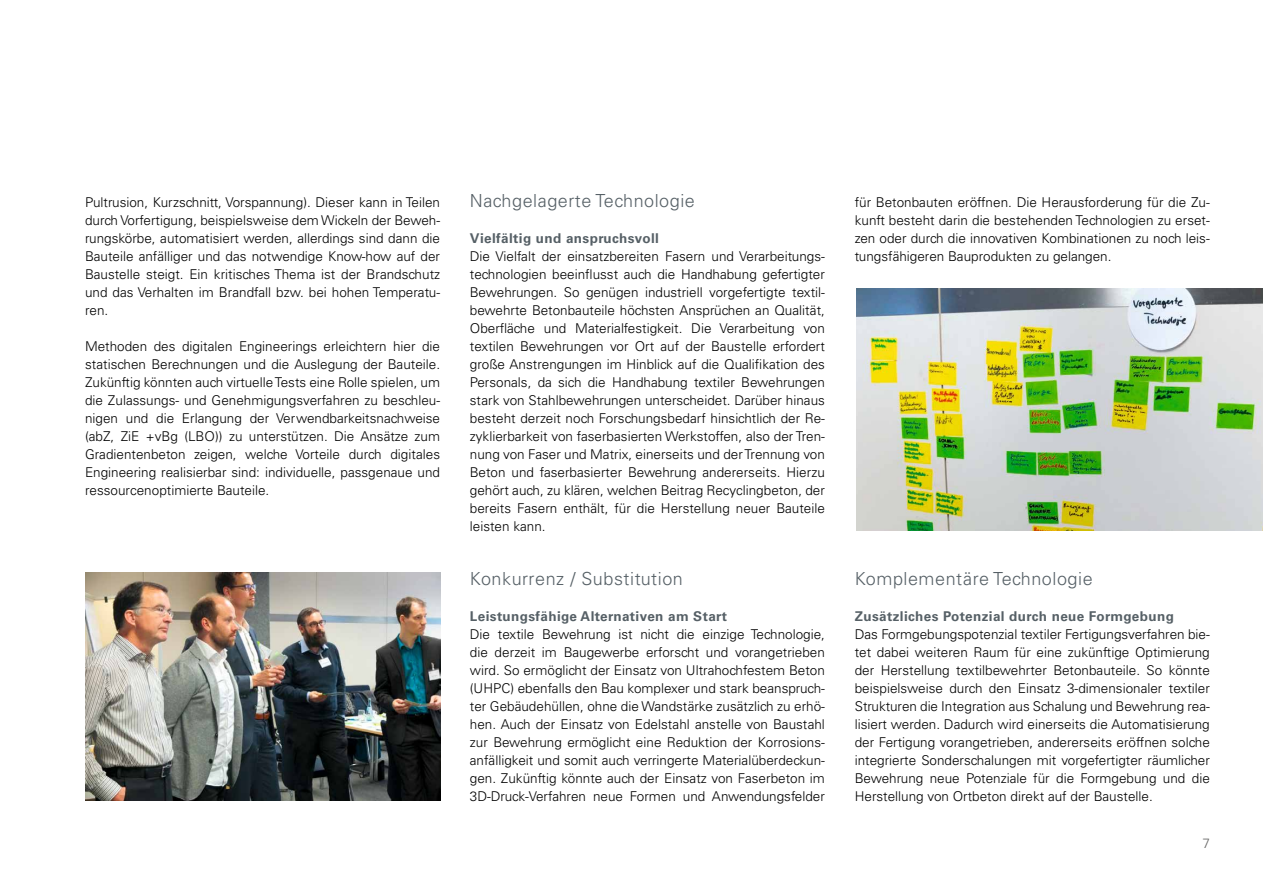
<style>
.page{position:relative;width:1263px;height:893px;background:#fff}
.page>*{position:absolute;margin:0;border:0;box-sizing:border-box;transform-origin:0 0}
.t1{font:300 18px "Univers LT Std";letter-spacing:.03em;color:#566066}
.t2{font:300 13.5px/18px "Univers LT Std";color:#000;text-align:justify}
.t3{font:700 13.5px "Univers LT Std";letter-spacing:.03em;color:#566066}
.t4{font:300 13.5px "Univers LT Std";color:#686867}
</style>
<div class="page">
<img style="left:856px;top:288px;width:407px;height:243px">
<img style="left:85px;top:573px;width:355px;height:228px">
<p class="t2" style="left:85px;top:193px;width:357px">Pultrusion, Kurzschnitt, Vorspannung). Dieser kann in Teilen durch Vorfertigung, beispielsweise dem Wickeln der Beweh&shy;rungskörbe, automatisiert werden, allerdings sind dann die Bauteile anfälliger und das notwendige Know-how auf der Baustelle steigt. Ein kritisches Thema ist der Brandschutz und das Verhalten im Brandfall bzw. bei hohen Temperatu&shy;ren.</p>
<p class="t2" style="left:85px;top:337px;width:357px">Methoden des digitalen Engineerings erleichtern hier die statischen Berechnungen und die Auslegung der Bauteile.<br>Zukünftig könnten auch virtuelle Tests eine Rolle spielen, um die Zulassungs- und Genehmigungsverfahren zu beschleu&shy;nigen und die Erlangung der Verwendbarkeitsnachweise (abZ, ZiE +vBg (LBO)) zu unterstützen. Die Ansätze zum Gradientenbeton zeigen, welche Vorteile durch digitales Engineering realisierbar sind: individuelle, passgenaue und ressourcenoptimierte Bauteile.</p>
<h1 class="t1" style="left:470px;top:189px;width:227px">Nachgelagerte Technologie</h1>
<p class="t3" style="left:470px;top:230px;width:191px">Vielfältig und anspruchsvoll</p>
<p class="t2" style="left:470px;top:247px;width:357px">Die Vielfalt der einsatzbereiten Fasern und Verarbeitungs&shy;technologien beeinflusst auch die Handhabung gefertigter Bewehrungen. So genügen industriell vorgefertigte textil&shy;bewehrte Betonbauteile höchsten Ansprüchen an Qualität, Oberfläche und Materialfestigkeit. Die Verarbeitung von textilen Bewehrungen vor Ort auf der Baustelle erfordert große Anstrengungen im Hinblick auf die Qualifikation des Personals, da sich die Handhabung textiler Bewehrungen stark von Stahlbewehrungen unterscheidet. Darüber hinaus besteht derzeit noch Forschungsbedarf hinsichtlich der Re&shy;zyklierbarkeit von faserbasierten Werkstoffen, also der Tren&shy;nung von Faser und Matrix, einerseits und der Trennung von Beton und faserbasierter Bewehrung andererseits. Hierzu gehört auch, zu klären, welchen Beitrag Recyclingbeton, der bereits Fasern enthält, für die Herstellung neuer Bauteile leisten kann.</p>
<h1 class="t1" style="left:470px;top:567px;width:215px">Konkurrenz / Substitution</h1>
<p class="t3" style="left:470px;top:608px;width:259px">Leistungsfähige Alternativen am Start</p>
<p class="t2" style="left:470px;top:625px;width:357px">Die textile Bewehrung ist nicht die einzige Technologie, die derzeit im Baugewerbe erforscht und vorangetrieben wird. So ermöglicht der Einsatz von Ultrahochfestem Beton (UHPC) ebenfalls den Bau komplexer und stark beanspruch&shy;ter Gebäudehüllen, ohne die Wandstärke zusätzlich zu erhö&shy;hen. Auch der Einsatz von Edelstahl anstelle von Baustahl zur Bewehrung ermöglicht eine Reduktion der Korrosions&shy;anfälligkeit und somit auch verringerte Materialüberdeckun&shy;gen. Zukünftig könnte auch der Einsatz von Faserbeton im 3D-Druck-Verfahren neue Formen und Anwendungsfelder</p>
<p class="t2" style="left:855px;top:193px;width:357px">für Betonbauten eröffnen. Die Herausforderung für die Zu&shy;kunft besteht darin die bestehenden Technologien zu erset&shy;zen oder durch die innovativen Kombinationen zu noch leis&shy;tungsfähigeren Bauprodukten zu gelangen.</p>
<h1 class="t1" style="left:855px;top:567px;width:239px">Komplementäre Technologie</h1>
<p class="t3" style="left:855px;top:608px;width:321px">Zusätzliches Potenzial durch neue Formgebung</p>
<p class="t2" style="left:855px;top:625px;width:357px">Das Formgebungspotenzial textiler Fertigungsverfahren bie&shy;tet dabei weiteren Raum für eine zukünftige Optimierung der Herstellung textilbewehrter Betonbauteile. So könnte beispielsweise durch den Einsatz 3-dimensionaler textiler Strukturen die Integration aus Schalung und Bewehrung rea&shy;lisiert werden. Dadurch wird einerseits die Automatisierung der Fertigung vorangetrieben, andererseits eröffnen solche integrierte Sonderschalungen mit vorgefertigter räumlicher Bewehrung neue Potenziale für die Formgebung und die Herstellung von Ortbeton direkt auf der Baustelle.</p>
<p class="t4" style="left:1202px;top:835px;width:9px">7</p>
</div>
